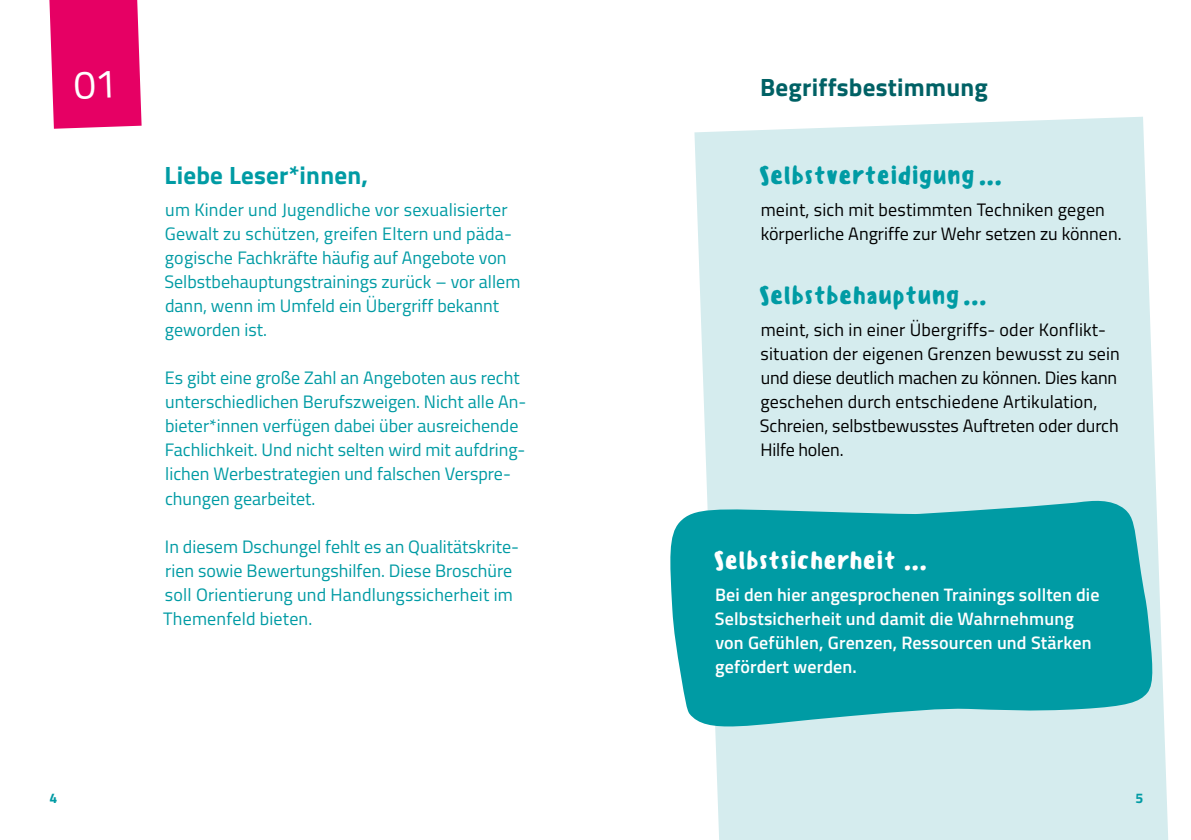
<style>
.page{position:relative;width:1191px;height:840px;background:#fff}
.page>*{position:absolute;margin:0;border:0;box-sizing:border-box;transform-origin:0 0}
.t1{font:500 25px "Sensei";letter-spacing:.01em;color:#009ba4}
.t2{font:500 25px "Sensei";letter-spacing:.01em;color:#fff}
.t3{font:700 25px "Titillium";letter-spacing:.01em;color:#006165}
.t4{font:700 25px "Titillium";letter-spacing:.01em;color:#009ba4}
.t5{font:18px/24px "Titillium";color:#009ba4}
.t6{font:18px/24px "Titillium";letter-spacing:.005em;color:#000}
.t7{font:600 18px/24px "Titillium";letter-spacing:.01em;color:#fff}
.t8{font:700 14px "Titillium";color:#009ba4}
</style>
<div class="page">
<svg style="left:694px;top:117px;width:474px;height:722px;background:#d8edef"></svg>
<svg style="left:670px;top:498px;width:484px;height:236px;background:#23a8b0"></svg>
<svg style="left:49px;top:0;width:93px;height:129px;background:#e7116e"></svg>
<p class="t8" style="left:49px;top:787px;width:9px">4</p>
<h1 class="t4" style="left:165px;top:156px;width:205px">Liebe Leser*innen,</h1>
<p class="t5" style="left:164px;top:197px;width:357px">um Kinder und Jugendliche vor sexualisierter Gewalt zu schützen, greifen Eltern und päda&shy;gogische Fachkräfte häufig auf Angebote von Selbstbehauptungstrainings zurück – vor allem dann, wenn im Umfeld ein Übergriff bekannt geworden ist.</p>
<p class="t5" style="left:165px;top:365px;width:363px">Es gibt eine große Zahl an Angeboten aus recht unterschiedlichen Berufszweigen. Nicht alle An&shy;bieter*innen verfügen dabei über ausreichende Fachlichkeit. Und nicht selten wird mit aufdring&shy;lichen Werbestrategien und falschen Verspre&shy;chungen gearbeitet.</p>
<p class="t5" style="left:163px;top:533px;width:357px">In diesem Dschungel fehlt es an Qualitätskrite&shy;rien sowie Bewertungshilfen. Diese Broschüre soll Orientierung und Handlungssicherheit im Themenfeld bieten.</p>
<h1 class="t3" style="left:760px;top:68px;width:229px">Begriffsbestimmung</h1>
<h1 class="t1" style="left:759px;top:158px;width:245px">Selbstverteidigung ...</h1>
<p class="t6" style="left:760px;top:197px;width:362px">meint, sich mit bestimmten Techniken gegen körperliche Angriffe zur Wehr setzen zu können.</p>
<h1 class="t1" style="left:759px;top:278px;width:229px">Selbstbehauptung ...</h1>
<p class="t6" style="left:760px;top:317px;width:361px">meint, sich in einer Übergriffs- oder Konflikt&shy;situation der eigenen Grenzen bewusst zu sein und diese deutlich machen zu können. Dies kann geschehen durch entschiedene Artikulation, Schreien, selbstbewusstes Auftreten oder durch Hilfe holen.</p>
<h1 class="t2" style="left:713px;top:542px;width:215px">Selbstsicherheit ...</h1>
<p class="t7" style="left:715px;top:581px;width:386px">Bei den hier angesprochenen Trainings sollten die Selbstsicherheit und damit die Wahrnehmung von Gefühlen, Grenzen, Ressourcen und Stärken gefördert werden.</p>
<p class="t8" style="left:1135px;top:787px;width:9px">5</p>
</div>
